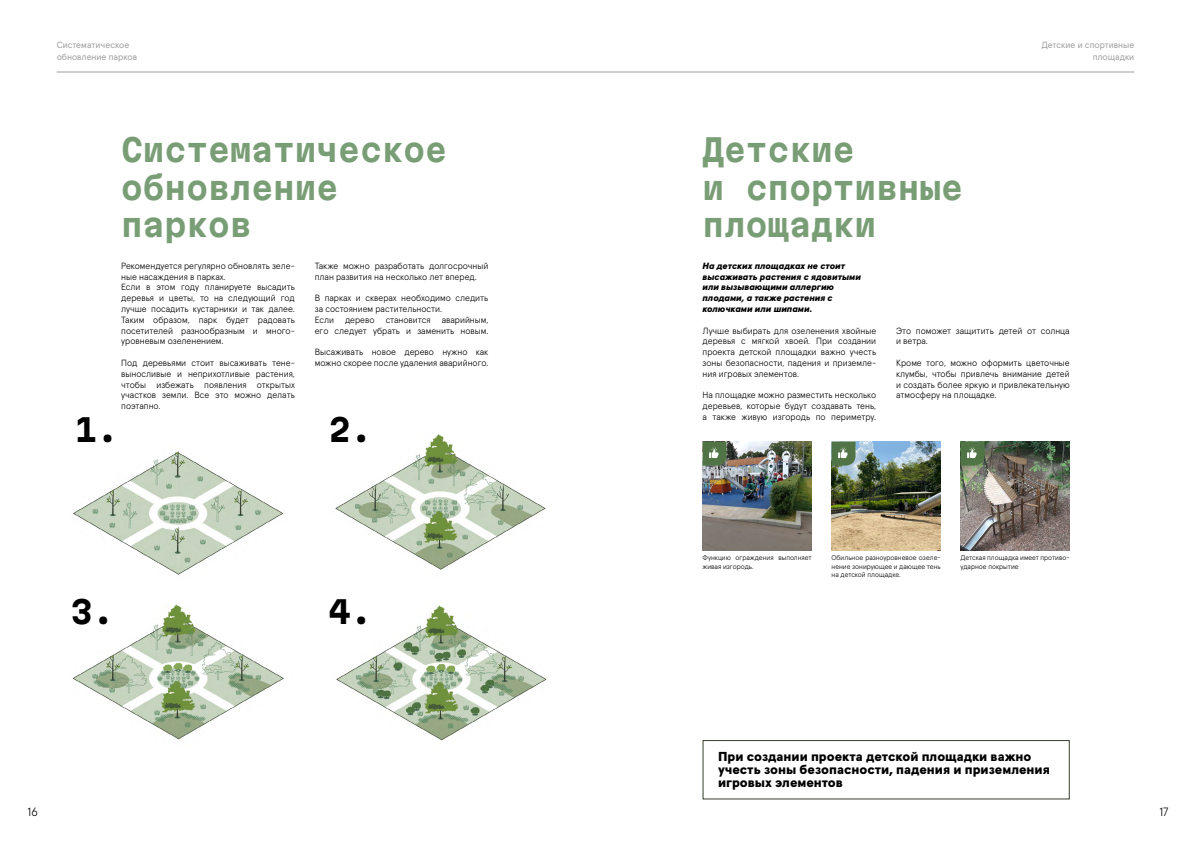
<style>
.page{position:relative;width:1191px;height:842px;background:#fff}
.page>*{position:absolute;margin:0;border:0;box-sizing:border-box;transform-origin:0 0}
.t1{font:700 31px/37.2px "Martian Mono";color:#799e76}
.t2{font:700 31px "Martian Mono";color:#000}
.t3{font:900 13px/13px "Apercu Pro";color:#000}
.t4{font:300 12px "Apercu Pro";color:#000}
.t5{font:300 9px/10.8px "Apercu Pro";color:#000}
.t6{font:italic 900 9px/10.8px "Apercu Pro";color:#000}
.t7{font:9px/12px "Apercu Pro";color:#9f9fa2}
.t8{font:300 7px/8.4px "Apercu Pro";color:#000}
</style>
<div class="page">
<hr style="left:57px;top:72px;width:1077px;height:1px;background:#9f9fa2">
<img style="left:73px;top:451px;width:211px;height:124px">
<img style="left:335px;top:434px;width:211px;height:136px">
<img style="left:72px;top:604px;width:212px;height:136px">
<img style="left:336px;top:605px;width:211px;height:136px">
<img style="left:702px;top:442px;width:109px;height:109px">
<img style="left:831px;top:442px;width:109px;height:109px">
<img style="left:960px;top:442px;width:109px;height:109px">
<div style="left:702px;top:740px;width:367px;height:59px;border:1px solid #353e2f"></div>
<svg style="left:702px;top:442px;width:24px;height:24px"></svg>
<svg style="left:831px;top:442px;width:24px;height:24px"></svg>
<svg style="left:960px;top:442px;width:24px;height:24px"></svg>
<p class="t7" style="left:57px;top:38px;width:82px">Систематическое обновление парков</p>
<p class="t7" style="left:1041px;top:38px;width:94px;text-align:right">Детские и спортивные площадки</p>
<h1 class="t2" style="left:75px;top:407px;width:45px">1.</h1>
<h1 class="t1" style="left:121px;top:131px;width:327px">Систематическое обновление парков</h1>
<p class="t5" style="left:121px;top:259px;width:175px">Рекомендуется регулярно обновлять зеле&shy;ные насаждения в парках.<br>Если в этом году планируете высадить деревья и цветы, то на следующий год лучше посадить кустарники и так далее.<br>Таким образом, парк будет радовать посетителей разнообразным и много&shy;уровневым озеленением.</p>
<p class="t5" style="left:121px;top:357px;width:175px;text-align:justify">Под деревьями стоит высаживать тене&shy;выносливые и неприхотливые растения, чтобы избежать появления открытых участков земли. Все это можно делать поэтапно.</p>
<p class="t5" style="left:315px;top:259px;width:175px">Также можно разработать долгосрочный план развития на несколько лет вперед.</p>
<p class="t5" style="left:315px;top:292px;width:175px">В парках и скверах необходимо следить за состоянием растительности.<br>Если дерево становится аварийным, его следует убрать и заменить новым.</p>
<p class="t5" style="left:315px;top:346px;width:175px">Высаживать новое дерево нужно как можно скорее после удаления аварийного.</p>
<h1 class="t2" style="left:329px;top:407px;width:45px">2.</h1>
<h1 class="t2" style="left:71px;top:590px;width:45px">3.</h1>
<h1 class="t2" style="left:329px;top:590px;width:45px">4.</h1>
<h1 class="t1" style="left:702px;top:131px;width:262px">Детские<br>и спортивные площадки</h1>
<p class="t6" style="left:702px;top:260px;width:160px">На детских площадках не стоит высаживать растения с ядовитыми или вызывающими аллергию плодами, а также растения с колючками или шипами.</p>
<p class="t5" style="left:702px;top:324px;width:175px;text-align:justify">Лучше выбирать для озеленения хвойные деревья с мягкой хвоей. При создании проекта детской площадки важно учесть зоны безопасности, падения и приземле&shy;ния игровых элементов.</p>
<p class="t5" style="left:702px;top:389px;width:175px;text-align:justify">На площадке можно разместить несколько деревьев, которые будут создавать тень, а также живую изгородь по периметру.</p>
<p class="t5" style="left:896px;top:324px;width:175px">Это поможет защитить детей от солнца и ветра.</p>
<p class="t5" style="left:896px;top:357px;width:175px;text-align:justify">Кроме того, можно оформить цветочные клумбы, чтобы привлечь внимание детей и создать более яркую и привлекательную атмосферу на площадке.</p>
<p class="t8" style="left:702px;top:553px;width:111px">Функцию ограждения выполняет живая изгородь.</p>
<p class="t8" style="left:831px;top:553px;width:111px;text-align:justify">Обильное разноуровневое озеле&shy;нение зонирующее и дающее тень на детской площадке.</p>
<p class="t8" style="left:960px;top:553px;width:111px">Детская площадка имеет противо&shy;ударное покрытие</p>
<h2 class="t3" style="left:718px;top:749px;width:333px">При создании проекта детской площадки важно учесть зоны безопасности, падения и приземления игровых элементов</h2>
<h3 class="t4" style="left:27px;top:803px;width:12px">16</h3>
<h3 class="t4" style="left:1159px;top:803px;width:11px">17</h3>
</div>
